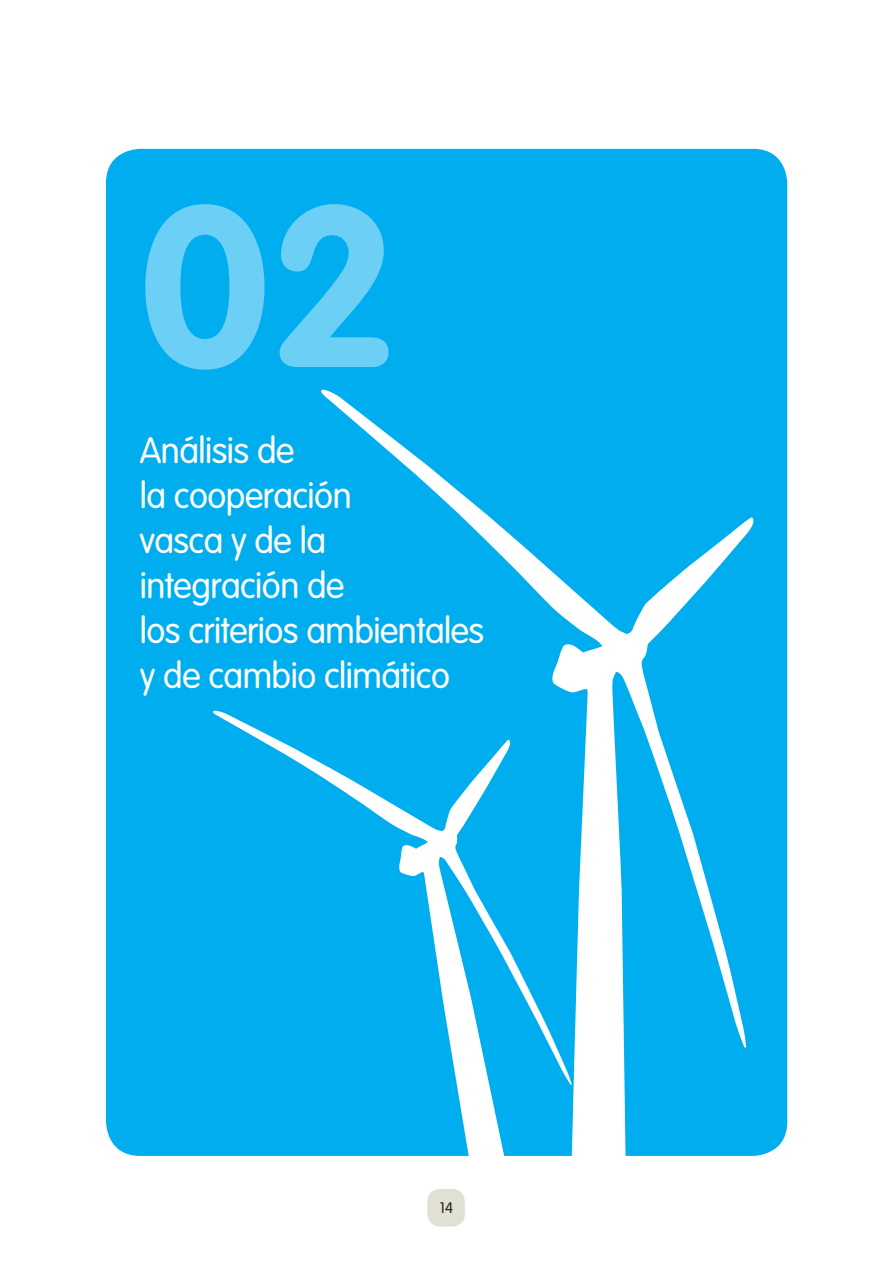
<style>
.page{position:relative;width:893px;height:1263px;background:#fff}
.page>*{position:absolute;margin:0;border:0;box-sizing:border-box;transform-origin:0 0}
.t1{font:700 225px "VAG Rounded Std";color:#6bcff6}
.t2{font:300 36px/44.8px "VAG Rounded Std";letter-spacing:-.015em;color:#fff}
.t3{font:300 15px "VAG Rounded Std";color:#231f20}
</style>
<div class="page">
<div style="left:427px;top:1189px;width:38px;height:37px;background:#e1e0d5;border-radius:13px"></div>
<div style="left:106px;top:149px;width:681px;height:1007px;background:#00aeef;border-radius:34px"></div>
<svg style="left:321px;top:389px;width:432px;height:767px"></svg>
<svg style="left:213px;top:710px;width:359px;height:502px"></svg>
<h1 class="t1" style="left:140px;top:156px;width:260px">02</h1>
<p class="t2" style="left:140px;top:429px;width:346px">Análisis de<br>la cooperación<br>vasca y de la integración de<br>los criterios ambientales y de cambio climático</p>
<p class="t3" style="left:440px;top:1199px;width:15px">14</p>
</div>
